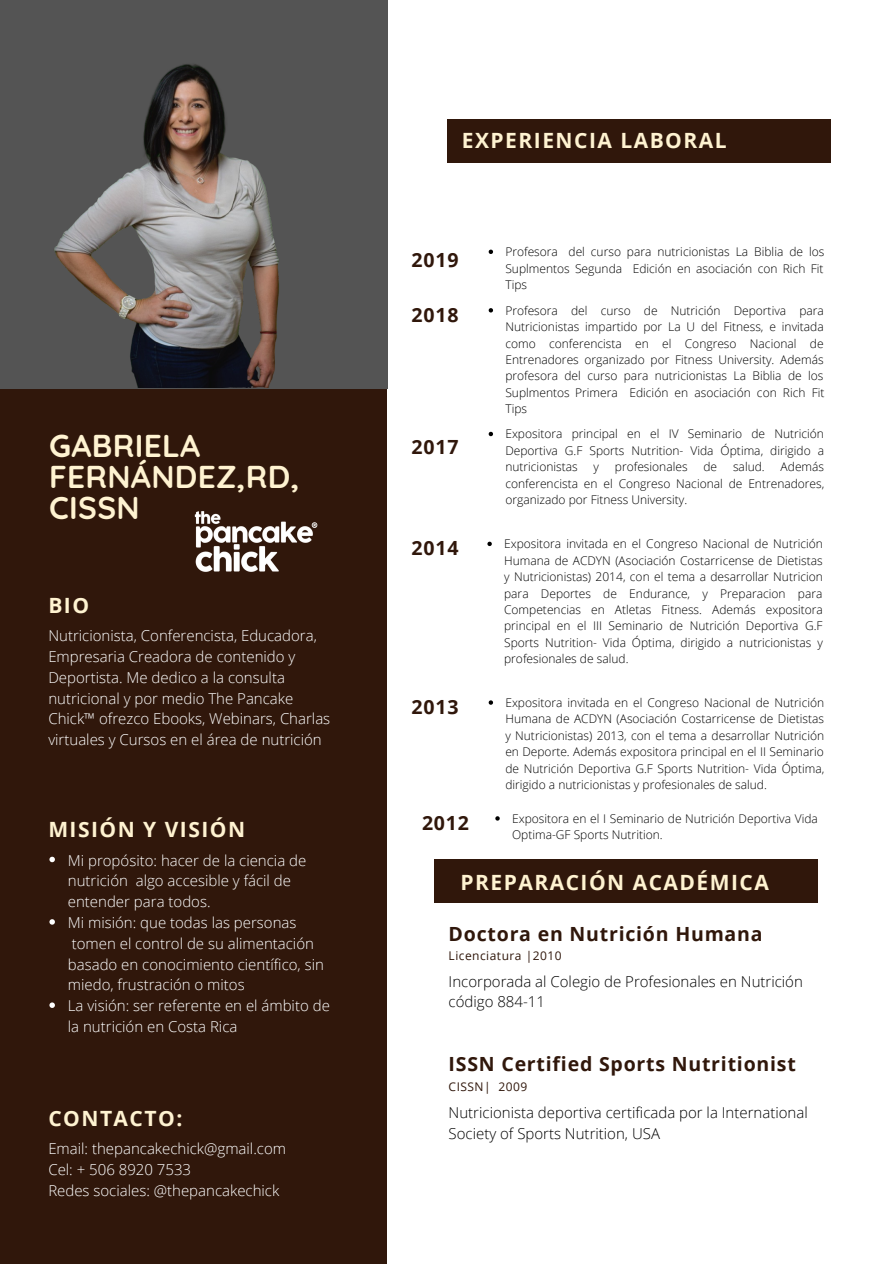
<style>
.page{position:relative;width:894px;height:1264px;background:#fff}
.page>*{position:absolute;margin:0;border:0;box-sizing:border-box;transform-origin:0 0}
.t1{font:700 31.5px/30.9px "Quicksand";letter-spacing:.01em;color:#fff3d1}
.t2{font:700 21px "Open Sans";letter-spacing:.07em;color:#fff3d1}
.t3{font:700 19.5px "Open Sans";letter-spacing:.04em;color:#30170b}
.t4{font:300 15px/20.9px "Open Sans";color:#fff}
.t5{font:300 15px/20.9px "Open Sans";color:#000}
.t6{font:300 12px/16.5px "Open Sans";color:#000;text-align:justify}
.t7{font:12px "Open Sans";letter-spacing:.04em;color:#30170b}
</style>
<div class="page">
<div style="left:0;top:388px;width:386px;height:875px;background:#30170b"></div>
<img style="left:0;top:0;width:386px;height:387px">
<div style="left:447px;top:119px;width:383px;height:44px;background:#30170b"></div>
<div style="left:434px;top:859px;width:382px;height:44px;background:#30170b"></div>
<img style="left:194px;top:511px;width:124px;height:61px">
<svg style="left:49px;top:856px;width:6px;height:6px"></svg>
<svg style="left:49px;top:919px;width:6px;height:5px"></svg>
<svg style="left:49px;top:1002px;width:6px;height:5px"></svg>
<svg style="left:495px;top:816px;width:4px;height:4px"></svg>
<svg style="left:488px;top:700px;width:5px;height:4px"></svg>
<svg style="left:487px;top:541px;width:4px;height:5px"></svg>
<svg style="left:488px;top:432px;width:5px;height:4px"></svg>
<svg style="left:488px;top:308px;width:5px;height:4px"></svg>
<svg style="left:488px;top:249px;width:5px;height:5px"></svg>
<h1 class="t1" style="left:49px;top:429px;width:252px">GABRIELA<br>FERNÁNDEZ,RD,<br>CISSN</h1>
<h2 class="t2" style="left:48px;top:591px;width:42px">BIO</h2>
<p class="t4" style="left:48px;top:625px;width:283px">Nutricionista, Conferencista, Educadora, Empresaria Creadora de contenido y Deportista. Me dedico a la consulta nutricional y por medio The Pancake Chick™ ofrezco Ebooks, Webinars, Charlas virtuales y Cursos en el área de nutrición</p>
<h2 class="t2" style="left:48px;top:814px;width:198px">MISIÓN Y VISIÓN</h2>
<p class="t4" style="left:68px;top:849px;width:263px">Mi propósito: hacer de la ciencia de nutrición algo accesible y fácil de entender para todos.<br>Mi misión: que todas las personas tomen el control de su alimentación basado en conocimiento científico, sin miedo, frustración o mitos<br>La visión: ser referente en el ámbito de la nutrición en Costa Rica</p>
<h2 class="t2" style="left:48px;top:1103px;width:135px">CONTACTO:</h2>
<p class="t4" style="left:48px;top:1138px;width:239px">Email: thepancakechick@gmail.com<br>Cel: + 506 8920 7533<br>Redes sociales: @thepancakechick</p>
<h2 class="t2" style="left:461px;top:126px;width:266px">EXPERIENCIA LABORAL</h2>
<h3 class="t3" style="left:411px;top:246px;width:48px">2019</h3>
<p class="t6" style="left:505px;top:243px;width:320px">Profesora del curso para nutricionistas La Biblia de los Suplmentos Segunda Edición en asociación con Rich Fit Tips</p>
<h3 class="t3" style="left:411px;top:301px;width:48px">2018</h3>
<p class="t6" style="left:505px;top:302px;width:320px">Profesora del curso de Nutrición Deportiva para Nutricionistas impartido por La U del Fitness, e invitada como conferencista en el Congreso Nacional de Entrenadores organizado por Fitness University. Además profesora del curso para nutricionistas La Biblia de los Suplmentos Primera Edición en asociación con Rich Fit Tips</p>
<h3 class="t3" style="left:411px;top:433px;width:48px">2017</h3>
<p class="t6" style="left:505px;top:425px;width:320px">Expositora principal en el IV Seminario de Nutrición Deportiva G.F Sports Nutrition- Vida Óptima, dirigido a nutricionistas</p>
<p class="t6" style="left:505px;top:458px;width:320px;text-indent:275px">Además conferencista en el Congreso Nacional de Entrenadores, organizado por Fitness University.</p>
<p class="t6" style="left:593px;top:458px;width:7px">y</p>
<p class="t6" style="left:614px;top:458px;width:74px">profesionales</p>
<p class="t6" style="left:703px;top:458px;width:15px">de</p>
<p class="t6" style="left:732px;top:458px;width:33px">salud.</p>
<h3 class="t3" style="left:411px;top:534px;width:48px">2014</h3>
<p class="t6" style="left:504px;top:535px;width:320px">Expositora invitada en el Congreso Nacional de Nutrición Humana de ACDYN (Asociación Costarricense de Dietistas y Nutricionistas) 2014, con el tema a desarrollar Nutricion para Deportes de Endurance, y Preparacion para Competencias en Atletas Fitness. Además expositora principal en el III Seminario de Nutrición Deportiva G.F Sports Nutrition- Vida Óptima, dirigido a nutricionistas y profesionales de salud.</p>
<h3 class="t3" style="left:411px;top:693px;width:48px">2013</h3>
<p class="t6" style="left:505px;top:694px;width:320px">Expositora invitada en el Congreso Nacional de Nutrición Humana de ACDYN (Asociación Costarricense de Dietistas y Nutricionistas) 2013, con el tema a desarrollar Nutrición en Deporte. Además expositora principal en el II Seminario de Nutrición Deportiva G.F Sports Nutrition- Vida Óptima, dirigido a nutricionistas y profesionales de salud.</p>
<h3 class="t3" style="left:422px;top:809px;width:48px">2012</h3>
<p class="t6" style="left:512px;top:810px;width:307px">Expositora en el I Seminario de Nutrición Deportiva Vida<br>Optima-GF Sports Nutrition.</p>
<h2 class="t2" style="left:460px;top:867px;width:310px">PREPARACIÓN ACADÉMICA</h2>
<h3 class="t3" style="left:448px;top:919px;width:315px">Doctora en Nutrición Humana</h3>
<p class="t7" style="left:448px;top:947px;width:114px">Licenciatura |2010</p>
<p class="t5" style="left:448px;top:970px;width:356px">Incorporada al Colegio de Profesionales en Nutrición código 884-11</p>
<h3 class="t3" style="left:448px;top:1049px;width:348px">ISSN Certified Sports Nutritionist</h3>
<p class="t7" style="left:448px;top:1078px;width:80px">CISSN| 2009</p>
<p class="t5" style="left:448px;top:1101px;width:360px">Nutricionista deportiva certificada por la International<br>Society of Sports Nutrition, USA</p>
</div>
